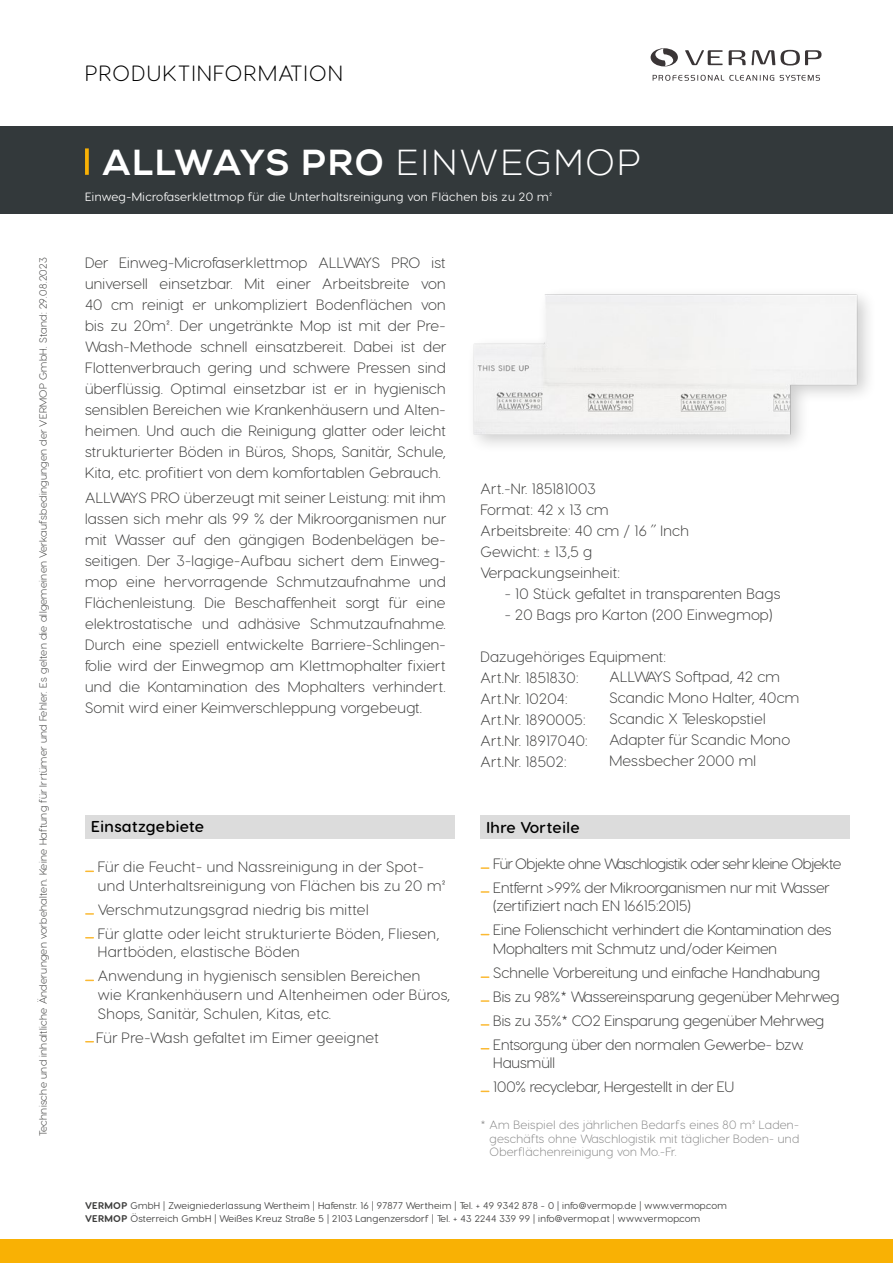
<style>
.page{position:relative;width:893px;height:1263px;background:#fff}
.page>*{position:absolute;margin:0;border:0;box-sizing:border-box;transform-origin:0 0}
.t1{font:36px "Nexa X Bold";letter-spacing:.025em;color:#fff}
.t2{font:300 22.05px "Visby Round CF";letter-spacing:.07em;color:#000}
.t3{font:600 15.75px "Visby Round CF";letter-spacing:.03em;color:#000}
.t4{font:300 15px/21px "Visby Round CF";letter-spacing:.01em;color:#3c3c3b}
.t5{font:300 15px/18.8px "Visby Round CF";letter-spacing:.03em;color:#3c3c3b}
.t6{font:300 15px/23.9px "Visby Round CF";letter-spacing:-.03em;color:#3c3c3b}
.t7{font:300 12px/13.5px "Visby Round CF";letter-spacing:.03em;color:#878787;text-align:justify}
.t8{font:12px "Visby Round CF";letter-spacing:.04em;color:#fff}
.t9{font:300 10.5px "Visby Round CF";letter-spacing:.03em;color:#3c3c3b}
.t10{font:9.75px/12.8px "Visby Round CF";letter-spacing:.03em;color:#3c3c3b}
.s1{font-family:"Nexa";font-weight:300}
.s2{font-weight:700}
</style>
<div class="page">
<div style="left:0;top:126px;width:893px;height:87px;background:#33393b"></div>
<svg style="left:752px;top:50px;width:69px;height:16px"></svg>
<svg style="left:729px;top:50px;width:17px;height:15px"></svg>
<svg style="left:685px;top:50px;width:38px;height:15px"></svg>
<svg style="left:653px;top:75px;width:167px;height:6px"></svg>
<svg style="left:651px;top:48px;width:27px;height:18px"></svg>
<div style="left:0;top:1239px;width:893px;height:24px;background:#f9b104"></div>
<img style="left:430px;top:213px;width:452px;height:232px">
<svg style="left:85px;top:148px;width:4px;height:27px"></svg>
<svg style="left:86px;top:870px;width:7px;height:2px"></svg>
<svg style="left:86px;top:913px;width:7px;height:2px"></svg>
<div style="left:85px;top:815px;width:370px;height:24px;background:#dcdcdc"></div>
<svg style="left:481px;top:867px;width:8px;height:2px"></svg>
<svg style="left:481px;top:891px;width:8px;height:2px"></svg>
<svg style="left:481px;top:976px;width:8px;height:2px"></svg>
<svg style="left:481px;top:1000px;width:8px;height:2px"></svg>
<svg style="left:481px;top:1024px;width:8px;height:2px"></svg>
<svg style="left:481px;top:1090px;width:8px;height:2px"></svg>
<div style="left:480px;top:815px;width:370px;height:24px;background:#dcdcdc"></div>
<p class="t9" style="left:36px;top:1136px;width:880px;rotate:-90deg">Technische und inhaltliche Änderungen vorbehalten. Keine Haftung für Irrtümer und Fehler. Es gelten die allgemeinen Verkaufsbedingungen der VERMOP GmbH. Stand: 29.08.2023</p>
<h2 class="t2" style="left:85px;top:59px;width:259px">PRODUKTINFORMATION</h2>
<h1 class="t1" style="left:102px;top:140px;width:540px">ALLWAYS PRO <span class="s1">EINWEGMOP</span></h1>
<p class="t8" style="left:85px;top:189px;width:469px">Einweg-Microfaserklettmop für die Unterhaltsreinigung von Flächen bis zu 20 m²</p>
<p class="t4" style="left:85px;top:252px;width:363px;text-align:justify">Der Einweg-Microfaserklettmop ALLWAYS PRO ist universell einsetzbar. Mit einer Arbeitsbreite von 40 cm reinigt er unkompliziert Bodenflächen von bis zu 20m². Der ungetränkte Mop ist mit der Pre-Wash-Methode schnell einsatzbereit. Dabei ist der Flottenverbrauch gering und schwere Pressen sind überflüssig. Optimal einsetzbar ist er in hygienisch sensiblen Bereichen wie Krankenhäusern und Alten&shy;heimen. Und auch die Reinigung glatter oder leicht strukturierter Böden in Büros, Shops, Sanitär, Schule, Kita, etc. profitiert von dem komfortablen Gebrauch.</p>
<p class="t4" style="left:85px;top:487px;width:363px;text-align:justify">ALLWAYS PRO überzeugt mit seiner Leistung: mit ihm lassen sich mehr als 99 % der Mikroorganismen nur mit Wasser auf den gängigen Bodenbelägen be&shy;seitigen. Der 3-lagige-Aufbau sichert dem Einweg&shy;mop eine hervorragende Schmutzaufnahme und Flächenleistung. Die Beschaffenheit sorgt für eine elektrostatische und adhäsive Schmutzaufnahme.<br>Durch eine speziell entwickelte Barriere-Schlingen&shy;folie wird der Einwegmop am Klettmophalter fixiert und die Kontamination des Mophalters verhindert.<br>Somit wird einer Keimverschleppung vorgebeugt.</p>
<p class="t3" style="left:91px;top:817px;width:115px">Einsatzgebiete</p>
<p class="t5" style="left:98px;top:857px;width:350px">Für die Feucht- und Nassreinigung in der Spot&shy;und Unterhaltsreinigung von Flächen bis zu 20 m²</p>
<p class="t5" style="left:98px;top:897px;width:343px;line-height:23.9px">Verschmutzungsgrad niedrig bis mittel<br>Für glatte oder leicht strukturierte Böden, Fliesen,</p>
<p class="t5" style="left:98px;top:940px;width:324px;line-height:23.9px">Hartböden, elastische Böden<br>Anwendung in hygienisch sensiblen Bereichen</p>
<p class="t5" style="left:98px;top:985px;width:354px">wie Krankenhäusern und Altenheimen oder Büros,<br>Shops, Sanitär, Schulen, Kitas, etc.</p>
<p class="t5" style="left:96px;top:1027px;width:284px">Für Pre-Wash gefaltet im Eimer geeignet</p>
<p class="t4" style="left:480px;top:478px;width:210px">Art.-Nr. 185181003<br>Format: 42 x 13 cm<br>Arbeitsbreite: 40 cm / 16 ´´ Inch<br>Gewicht: ± 13,5 g<br>Verpackungseinheit:</p>
<p class="t4" style="left:505px;top:583px;width:277px">- 10 Stück gefaltet in transparenten Bags</p>
<p class="t4" style="left:505px;top:604px;width:269px">- 20 Bags pro Karton (200 Einwegmop)</p>
<p class="t4" style="left:480px;top:646px;width:187px">Dazugehöriges Equipment:<br>Art.Nr. 1851830:<br>Art.Nr. 10204:<br>Art.Nr. 1890005:<br>Art.Nr. 18917040:<br>Art.Nr. 18502:</p>
<p class="t4" style="left:609px;top:665px;width:191px">ALLWAYS Softpad, 42 cm<br>Scandic Mono Halter, 40cm<br>Scandic X Teleskopstiel<br>Adapter für Scandic Mono<br>Messbecher 2000 ml</p>
<p class="t3" style="left:486px;top:818px;width:95px">Ihre Vorteile</p>
<p class="t6" style="left:493px;top:851px;width:350px">Für Objekte ohne Waschlogistik oder sehr kleine Objekte<br>Entfernt &gt;99% der Mikroorganismen nur mit Wasser</p>
<p class="t4" style="left:493px;top:894px;width:340px;line-height:23.9px">(zertifiziert nach EN 16615:2015)<br>Eine Folienschicht verhindert die Kontamination des</p>
<p class="t4" style="left:493px;top:937px;width:348px;line-height:23.9px">Mophalters mit Schmutz und/oder Keimen<br>Schnelle Vorbereitung und einfache Handhabung Bis zu 98%* Wassereinsparung gegenüber Mehrweg Bis zu 35%* CO2 Einsparung gegenüber Mehrweg Entsorgung über den normalen Gewerbe- bzw.</p>
<p class="t4" style="left:493px;top:1051px;width:243px;line-height:23.9px">Hausmüll<br>100% recyclebar, Hergestellt in der EU</p>
<p class="t7" style="left:489px;top:1118px;width:311px;text-indent:-9px">* Am Beispiel des jährlichen Bedarfs eines 80 m² Laden&shy;geschäfts ohne Waschlogistik mit täglicher Boden- und Oberflächenreinigung von Mo.-Fr.</p>
<p class="t10" style="left:85px;top:1199px;width:643px"><span class="s2">VERMOP</span> GmbH | Zweigniederlassung Wertheim | Hafenstr. 16 | 97877 Wertheim | Tel. + 49 9342 878 - 0 | info@vermop.de | www.vermop.com<br><span class="s2">VERMOP</span> Österreich GmbH | Weißes Kreuz Straße 5 | 2103 Langenzersdorf | Tel. + 43 2244 339 99 | info@vermop.at | www.vermop.com</p>
</div>
